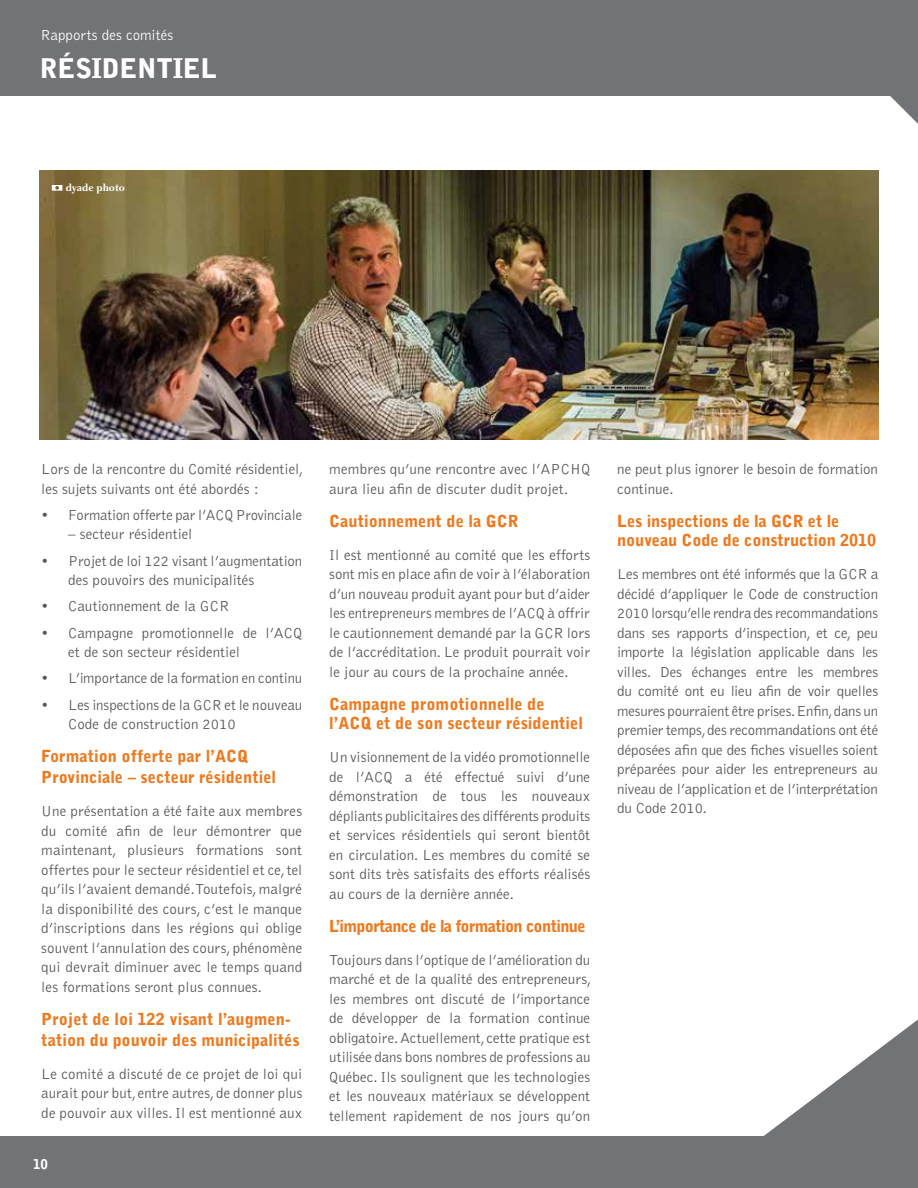
<style>
.page{position:relative;width:918px;height:1188px;background:#fff}
.page>*{position:absolute;margin:0;border:0;box-sizing:border-box;transform-origin:0 0}
.t1{font:900 27px "Bell Gothic Std";letter-spacing:-.01em;color:#fff}
.t2{font:900 16.5px/21px "Bell Gothic Std";color:#ef791e}
.t3{font:900 16.5px "Bell Gothic Std";letter-spacing:-.04em;color:#ef791e}
.t4{font:300 15px/19.5px "Bell Gothic Std";color:#575756}
.t5{font:300 15px "Bell Gothic Std";color:#fff}
.t6{font:900 13.5px "Bell Gothic Std";color:#fff}
.t7{font:700 10.5px "Charlotte Std";color:#fff}
</style>
<div class="page">
<div style="left:0;top:0;width:918px;height:95px;background:#717376"></div>
<svg style="left:695px;top:1020px;width:223px;height:117px"></svg>
<img style="left:40px;top:171px;width:838px;height:269px">
<svg style="left:52px;top:185px;width:10px;height:6px"></svg>
<div style="left:0;top:1137px;width:918px;height:51px;background:#717376"></div>
<svg style="left:883px;top:95px;width:35px;height:29px"></svg>
<p class="t5" style="left:40px;top:27px;width:134px">Rapports des comités</p>
<h1 class="t1" style="left:40px;top:53px;width:179px">RÉSIDENTIEL</h1>
<p class="t7" style="left:66px;top:181px;width:61px">dyade photo</p>
<p class="t4" style="left:41px;top:460px;width:264px">Lors de la rencontre du Comité résidentiel, les sujets suivants ont été abordés :</p>
<p class="t4" style="left:41px;top:506px;width:262px">• Formation offerte par l’ACQ Provinciale</p>
<p class="t4" style="left:68px;top:525px;width:126px">– secteur résidentiel</p>
<p class="t4" style="left:68px;top:551px;width:235px;text-indent:-27px">• Projet de loi 122 visant l’augmentation des pouvoirs des municipalités</p>
<p class="t4" style="left:41px;top:597px;width:189px">• Cautionnement de la GCR</p>
<p class="t4" style="left:68px;top:623px;width:235px;text-indent:-27px">• Campagne promotionnelle de l’ACQ et de son secteur résidentiel</p>
<p class="t4" style="left:41px;top:669px;width:262px">• L’importance de la formation en continu</p>
<p class="t4" style="left:68px;top:695px;width:236px;text-indent:-27px">• Les inspections de la GCR et le nouveau<br>Code de construction 2010</p>
<p class="t2" style="left:41px;top:746px;width:236px">Formation offerte par l’ACQ<br>Provinciale – secteur résidentiel</p>
<p class="t4" style="left:41px;top:802px;width:263px;text-align:justify">Une présentation a été faite aux membres du comité afin de leur démontrer que maintenant, plusieurs formations sont offertes pour le secteur résidentiel et ce, tel qu’ils l’avaient demandé. Toutefois, malgré la disponibilité des cours, c’est le manque d’inscriptions dans les régions qui oblige souvent l’annulation des cours, phénomène qui devrait diminuer avec le temps quand les formations seront plus connues.</p>
<p class="t2" style="left:41px;top:1009px;width:260px">Projet de loi 122 visant l’augmen&shy;tation du pouvoir des municipalités</p>
<p class="t4" style="left:41px;top:1064px;width:263px;text-align:justify">Le comité a discuté de ce projet de loi qui aurait pour but, entre autres, de donner plus de pouvoir aux villes. Il est mentionné aux</p>
<p class="t6" style="left:33px;top:1156px;width:17px">10</p>
<p class="t4" style="left:329px;top:460px;width:262px">membres qu’une rencontre avec l’APCHQ aura lieu afin de discuter dudit projet.</p>
<p class="t2" style="left:329px;top:511px;width:191px">Cautionnement de la GCR</p>
<p class="t4" style="left:329px;top:545px;width:263px;text-align:justify">Il est mentionné au comité que les efforts sont mis en place afin de voir à l’élaboration d’un nouveau produit ayant pour but d’aider les entrepreneurs membres de l’ACQ à offrir le cautionnement demandé par la GCR lors de l’accréditation. Le produit pourrait voir le jour au cours de la prochaine année.</p>
<p class="t2" style="left:329px;top:694px;width:255px;line-height:19.5px">Campagne promotionnelle de l’ACQ et de son secteur résidentiel</p>
<p class="t4" style="left:329px;top:748px;width:263px;text-align:justify">Un visionnement de la vidéo promotionnelle de l’ACQ a été effectué suivi d’une démonstration de tous les nouveaux dépliants publicitaires des différents produits et services résidentiels qui seront bientôt en circulation. Les membres du comité se sont dits très satisfaits des efforts réalisés au cours de la dernière année.</p>
<p class="t3" style="left:329px;top:916px;width:258px">L’importance de la formation continue</p>
<p class="t4" style="left:329px;top:950px;width:264px;text-align:justify">Toujours dans l’optique de l’amélioration du marché et de la qualité des entrepreneurs, les membres ont discuté de l’importance de développer de la formation continue obligatoire. Actuellement, cette pratique est utilisée dans bons nombres de professions au Québec. Ils soulignent que les technologies et les nouveaux matériaux se développent tellement rapidement de nos jours qu’on</p>
<p class="t4" style="left:617px;top:460px;width:262px">ne peut plus ignorer le besoin de formation continue.</p>
<p class="t2" style="left:617px;top:511px;width:261px;line-height:19.5px">Les inspections de la GCR et le nouveau Code de construction 2010</p>
<p class="t4" style="left:617px;top:565px;width:263px;text-align:justify">Les membres ont été informés que la GCR a décidé d’appliquer le Code de construction 2010 lorsqu’elle rendra des recommandations dans ses rapports d’inspection, et ce, peu importe la législation applicable dans les villes. Des échanges entre les membres du comité ont eu lieu afin de voir quelles mesures pourraient être prises. Enfin, dans un premier temps, des recommandations ont été déposées afin que des fiches visuelles soient préparées pour aider les entrepreneurs au niveau de l’application et de l’interprétation du Code 2010.</p>
</div>
